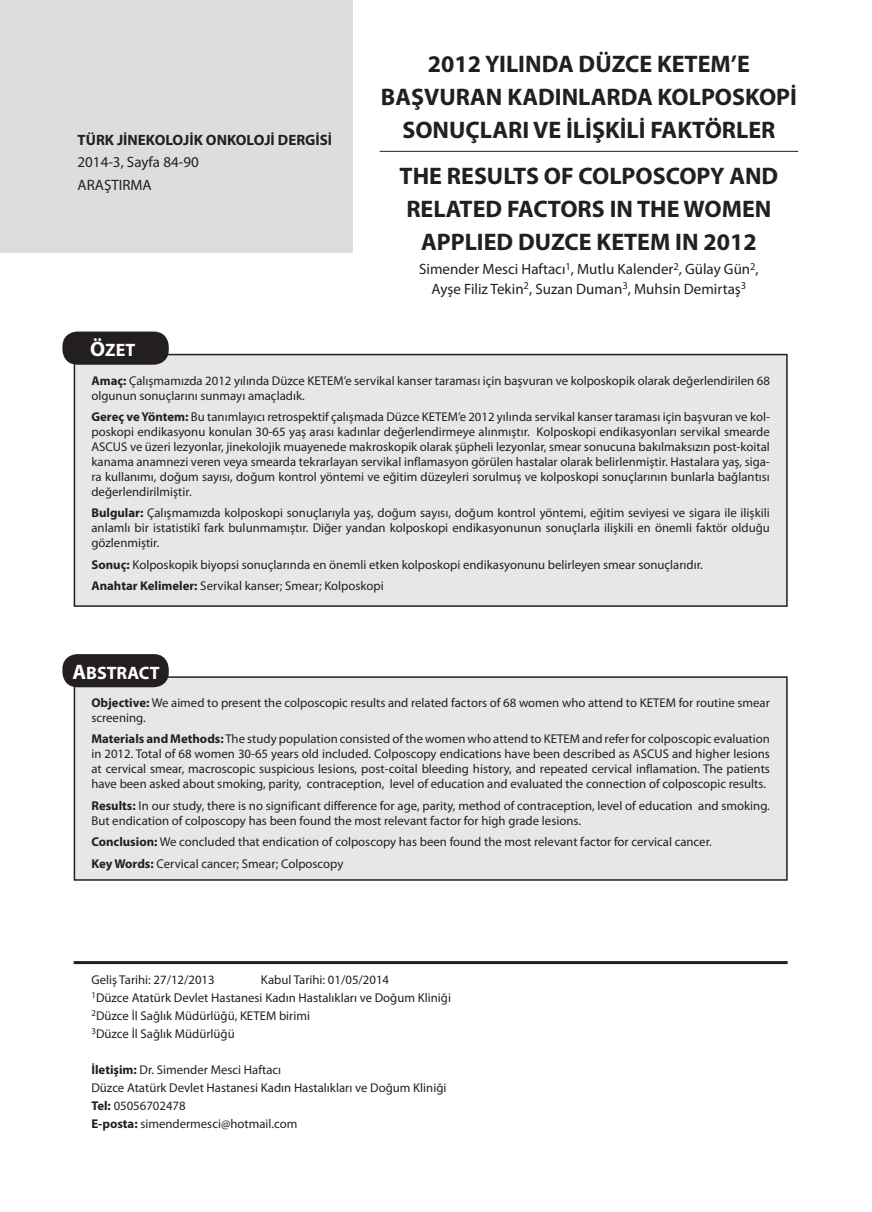
<style>
.page{position:relative;width:872px;height:1212px;background:#fff}
.page>*{position:absolute;margin:0;border:0;box-sizing:border-box;transform-origin:0 0}
.t1{font:700 24px/33px "Myriad Pro";color:#231f20;text-align:center}
.t2{font:700 18px "Myriad Pro";color:#fff}
.t3{font:15px/19.5px "Myriad Pro";color:#231f20;text-align:center}
.t4{font:700 15px/22.5px "Myriad Pro";color:#231f20}
.t5{font:12.75px/15px "Myriad Pro";color:#231f20}
.s1{font-weight:400}
.s2{font-size:21px}
.s3{font-weight:700}
</style>
<div class="page">
<div style="left:0;top:0;width:352px;height:252px;background:#dcdddf"></div>
<hr style="left:379px;top:151px;width:419px;height:1px;background:#231f20">
<div style="left:74px;top:355px;width:713px;height:251px;background:#e6e7e9"></div>
<div style="left:74px;top:354px;width:713px;height:253px;border:2px solid #231f20"></div>
<div style="left:74px;top:677px;width:713px;height:203px;background:#e6e7e9"></div>
<div style="left:74px;top:676px;width:713px;height:205px;border:2px solid #231f20"></div>
<div style="left:62px;top:332px;width:107px;height:33px;background:#231f20;border-radius:15px"></div>
<div style="left:62px;top:654px;width:107px;height:33px;background:#231f20;border-radius:15px"></div>
<hr style="left:74px;top:961px;width:713px;height:3px;background:#231f20">
<p class="t4" style="left:78px;top:130px;width:256px">TÜRK JİNEKOLOJİK ONKOLOJİ DERGİSİ<br><span class="s1">2014-3, Sayfa 84-90<br>ARAŞTIRMA</span></p>
<p class="t2" style="left:90px;top:343px;width:47px"><span class="s2">Ö</span>ZET</p>
<p class="t1" style="left:381px;top:50px;width:418px">2012 YILINDA DÜZCE KETEM’E<br>BAŞVURAN KADINLARDA KOLPOSKOPİ<br>SONUÇLARI VE İLİŞKİLİ FAKTÖRLER</p>
<p class="t1" style="left:399px;top:161px;width:380px">THE RESULTS OF COLPOSCOPY AND<br>RELATED FACTORS IN THE WOMEN<br>APPLIED DUZCE KETEM IN 2012</p>
<p class="t3" style="left:419px;top:261px;width:341px">Simender Mesci Haftacı<sup>1</sup>, Mutlu Kalender<sup>2</sup>, Gülay Gün<sup>2</sup>,<br>Ayşe Filiz Tekin<sup>2</sup>, Suzan Duman<sup>3</sup>, Muhsin Demirtaş<sup>3</sup></p>
<p class="t5" style="left:91px;top:374px;width:680px"><span class="s3">Amaç:</span> Çalışmamızda 2012 yılında Düzce KETEM’e servikal kanser taraması için başvuran ve kolposkopik olarak değerlendirilen 68 olgunun sonuçlarını sunmayı amaçladık.</p>
<p class="t5" style="left:91px;top:410px;width:680px;text-align:justify"><span class="s3">Gereç ve Yöntem:</span> Bu tanımlayıcı retrospektif çalışmada Düzce KETEM’e 2012 yılında servikal kanser taraması için başvuran ve kol&shy;poskopi endikasyonu konulan 30-65 yaş arası kadınlar değerlendirmeye alınmıştır. Kolposkopi endikasyonları servikal smearde ASCUS ve üzeri lezyonlar, jinekolojik muayenede makroskopik olarak şüpheli lezyonlar, smear sonucuna bakılmaksızın post-koital kanama anamnezi veren veya smearda tekrarlayan servikal inflamasyon görülen hastalar olarak belirlenmiştir. Hastalara yaş, siga&shy;ra kullanımı, doğum sayısı, doğum kontrol yöntemi ve eğitim düzeyleri sorulmuş ve kolposkopi sonuçlarının bunlarla bağlantısı değerlendirilmiştir.</p>
<p class="t5" style="left:91px;top:506px;width:680px;text-align:justify"><span class="s3">Bulgular:</span> Çalışmamızda kolposkopi sonuçlarıyla yaş, doğum sayısı, doğum kontrol yöntemi, eğitim seviyesi ve sigara ile ilişkili anlamlı bir istatistikî fark bulunmamıştır. Diğer yandan kolposkopi endikasyonunun sonuçlarla ilişkili en önemli faktör olduğu gözlenmiştir.</p>
<p class="t5" style="left:91px;top:555px;width:613px;line-height:21.5px"><span class="s3">Sonuç:</span> Kolposkopik biyopsi sonuçlarında en önemli etken kolposkopi endikasyonunu belirleyen smear sonuçlarıdır.<br><span class="s3">Anahtar Kelimeler:</span> Servikal kanser; Smear; Kolposkopi</p>
<p class="t2" style="left:72px;top:666px;width:89px"><span class="s2">A</span>BSTRACT</p>
<p class="t5" style="left:91px;top:696px;width:680px"><span class="s3">Objective:</span> We aimed to present the colposcopic results and related factors of 68 women who attend to KETEM for routine smear screening.</p>
<p class="t5" style="left:91px;top:733px;width:680px;text-align:justify"><span class="s3">Materials and Methods:</span> The study population consisted of the women who attend to KETEM and refer for colposcopic evaluation in 2012. Total of 68 women 30-65 years old included. Colposcopy endications have been described as ASCUS and higher lesions at cervical smear, macroscopic suspicious lesions, post-coital bleeding history, and repeated cervical inflamation. The patients have been asked about smoking, parity, contraception, level of education and evaluated the connection of colposcopic results.</p>
<p class="t5" style="left:91px;top:799px;width:680px"><span class="s3">Results:</span> In our study, there is no significant difference for age, parity, method of contraception, level of education and smoking.<br>But endication of colposcopy has been found the most relevant factor for high grade lesions.</p>
<p class="t5" style="left:91px;top:832px;width:622px;line-height:21.5px"><span class="s3">Conclusion:</span> We concluded that endication of colposcopy has been found the most relevant factor for cervical cancer.<br><span class="s3">Key Words:</span> Cervical cancer; Smear; Colposcopy</p>
<p class="t5" style="left:91px;top:972px;width:361px;line-height:18px;text-indent:169px">Kabul Tarihi: 01/05/2014<br><sup>1</sup>Düzce Atatürk Devlet Hastanesi Kadın Hastalıkları ve Doğum Kliniği <sup>2</sup>Düzce İl Sağlık Müdürlüğü, KETEM birimi<br><sup>3</sup>Düzce İl Sağlık Müdürlüğü</p>
<p class="t5" style="left:91px;top:1062px;width:356px;line-height:18px"><span class="s3">İletişim:</span> Dr. Simender Mesci Haftacı<br>Düzce Atatürk Devlet Hastanesi Kadın Hastalıkları ve Doğum Kliniği <span class="s3">Tel:</span> 05056702478<br><span class="s3">E-posta:</span> simendermesci@hotmail.com</p>
<p class="t5" style="left:91px;top:973px;width:125px">Geliş Tarihi: 27/12/2013</p>
</div>
